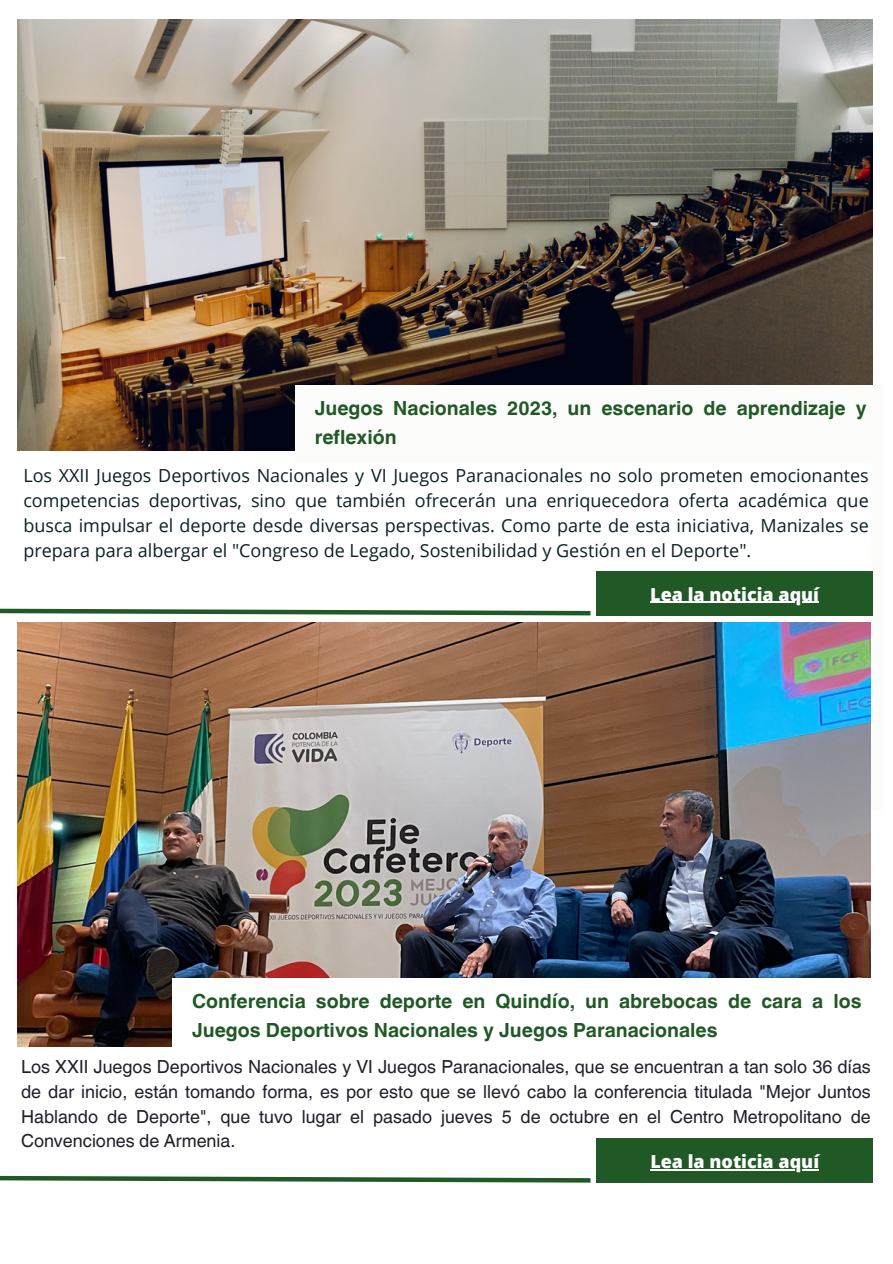
<style>
.page{position:relative;width:893px;height:1264px;background:#fff}
.page>*{position:absolute;margin:0;border:0;box-sizing:border-box;transform-origin:0 0}
.t1{font:700 19.5px/29.2px "Helvetica World";color:#205926}
.t2{font:18px/24.8px "Open Sans";color:#0b2026;text-align:justify}
.t3{font:18px/24.8px "Helvetica World";color:#1f202b;text-align:justify}
.t4{font:800 18px "Open Sans";color:#fff}
</style>
<div class="page">
<img style="left:18px;top:20px;width:854px;height:430px">
<div style="left:295px;top:385px;width:587px;height:425px;background:#fcfcfb"></div>
<div style="left:21px;top:463px;width:850px;height:512px;background:#fff"></div>
<div style="left:596px;top:571px;width:277px;height:44px;background:#205926"></div>
<hr style="left:650px;top:601px;width:169px;height:2px;background:#fff">
<img style="left:18px;top:622px;width:852px;height:424px">
<div style="left:172px;top:978px;width:701px;height:167px;background:#fff"></div>
<svg style="left:0;top:1175px;width:591px;height:8px"></svg>
<div style="left:596px;top:1138px;width:277px;height:44px;background:#205926"></div>
<hr style="left:650px;top:1168px;width:169px;height:1px;background:#fff">
<svg style="left:0;top:608px;width:591px;height:8px"></svg>
<p class="t1" style="left:315px;top:391px;width:553px">Juegos Nacionales 2023, un escenario de aprendizaje y reflexión</p>
<p class="t2" style="left:23px;top:463px;width:846px">Los XXII Juegos Deportivos Nacionales y VI Juegos Paranacionales no solo prometen emocionantes competencias deportivas, sino que también ofrecerán una enriquecedora oferta académica que busca impulsar el deporte desde diversas perspectivas. Como parte de esta iniciativa, Manizales se prepara para albergar el "Congreso de Legado, Sostenibilidad y Gestión en el Deporte".</p>
<p class="t4" style="left:650px;top:581px;width:170px">Lea la noticia aquí</p>
<p class="t1" style="left:192px;top:984px;width:671px">Conferencia sobre deporte en Quindío, un abrebocas de cara a los<br>Juegos Deportivos Nacionales y Juegos Paranacionales</p>
<p class="t3" style="left:21px;top:1054px;width:851px">Los XXII Juegos Deportivos Nacionales y VI Juegos Paranacionales, que se encuentran a tan solo 36 días de dar inicio, están tomando forma, es por esto que se llevó cabo la conferencia titulada "Mejor Juntos Hablando de Deporte", que tuvo lugar el pasado jueves 5 de octubre en el Centro Metropolitano de Convenciones de Armenia.</p>
<p class="t4" style="left:650px;top:1148px;width:170px">Lea la noticia aquí</p>
</div>
